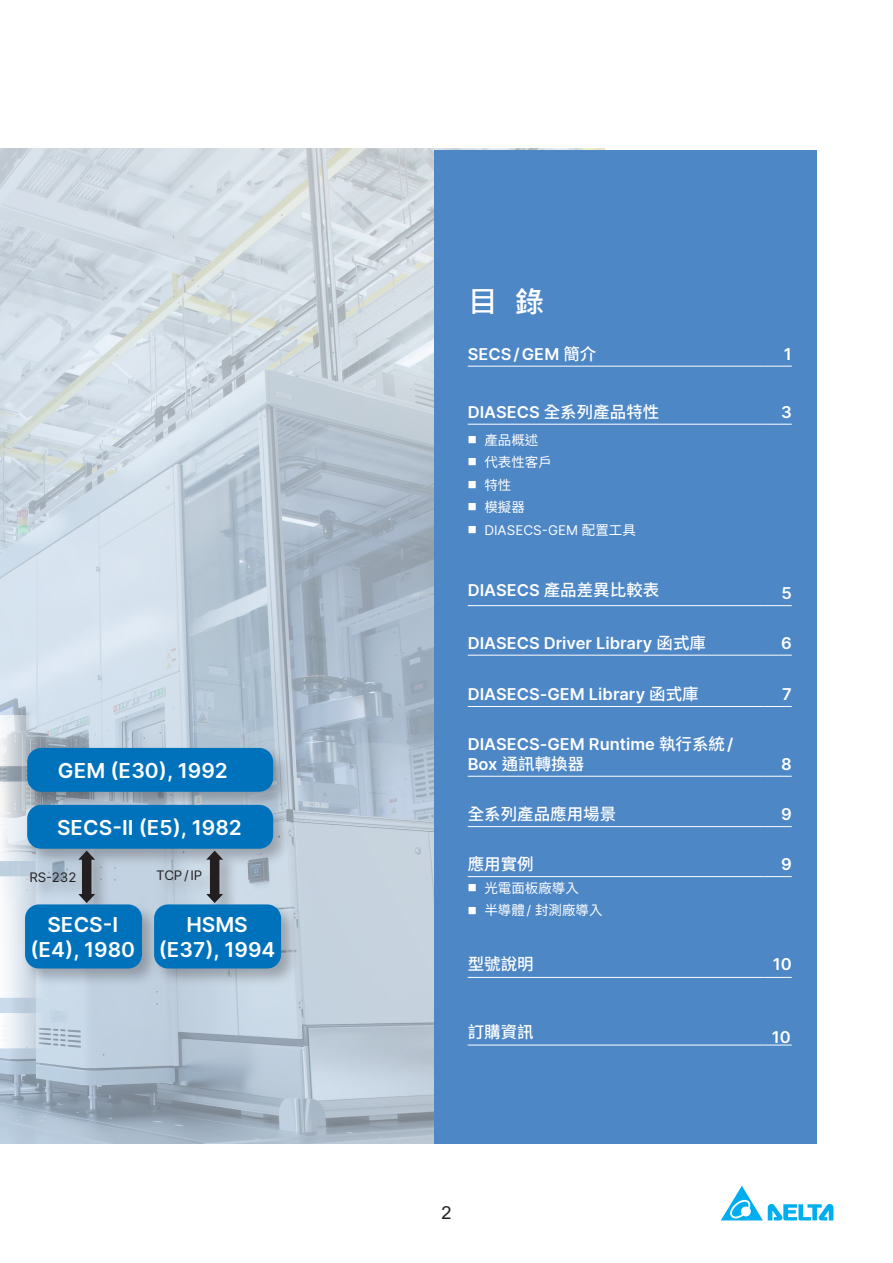
<style>
.page{position:relative;width:893px;height:1263px;background:#fff}
.page>*{position:absolute;margin:0;border:0;box-sizing:border-box;transform-origin:0 0}
._03_一般內容_11pt__黑_左_1{font:700 30px "Microsoft Jheng Hei";color:#fff}
.t1{font:600 20.85px/25px "Delta Sans";color:#fff;text-align:center}
.t2{font:18px "Arial";color:#231f20}
._03_一般內容_11pt__黑_左_1-2{font:600 16.5px/19.8px "Delta Sans";color:#fff}
._03_一般內容_11pt__黑_左_1-3{font:500 16.5px "Noto Sans TC";color:#fff}
._14_b_綠_左__綠標{font:13.5px "Noto Sans TC";color:#fff}
._14_b_綠_左__綠標-2{font:13.5px "Delta Sans";color:#fff}
.t3{font:13.35px "Delta Sans";color:#231f20}
.s1{font-family:"Noto Sans TC";font-weight:500}
.s2{font-size:9px}
.s3{font-family:"Noto Sans TC";font-size:9px}
.s4{font-family:"Noto Sans TC"}
.s5{font-family:"Delta Sans"}
</style>
<div class="page">
<svg style="left:721px;top:1186px;width:112px;height:34px"></svg>
<svg style="left:0;top:149px;width:434px;height:995px;background:#c2ced9"></svg>
<svg style="left:0;top:715px;width:60px;height:333px"></svg>
<div style="left:22px;top:745px;width:278px;height:243px;background:#231f20;opacity:.3"></div>
<div style="left:27px;top:748px;width:246px;height:44px;background:#0072bc;border-radius:14px"></div>
<div style="left:27px;top:805px;width:246px;height:44px;background:#0072bc;border-radius:14px"></div>
<div style="left:25px;top:904px;width:117px;height:64px;background:#0072bc;border-radius:14px"></div>
<div style="left:154px;top:904px;width:127px;height:64px;background:#0072bc;border-radius:14px"></div>
<div style="left:210px;top:857px;width:9px;height:39px;background:#231f20"></div>
<svg style="left:206px;top:850px;width:17px;height:10px"></svg>
<svg style="left:206px;top:894px;width:17px;height:9px"></svg>
<div style="left:82px;top:857px;width:9px;height:39px;background:#231f20"></div>
<svg style="left:78px;top:850px;width:17px;height:10px"></svg>
<svg style="left:78px;top:894px;width:17px;height:9px"></svg>
<div style="left:434px;top:151px;width:382px;height:993px;background:#4d87c6"></div>
<hr style="left:468px;top:366px;width:296px;height:1px;background:#fff">
<svg style="left:764px;top:366px;width:28px;height:1px"></svg>
<hr style="left:468px;top:605px;width:296px;height:1px;background:#fff">
<svg style="left:764px;top:605px;width:28px;height:1px"></svg>
<hr style="left:468px;top:655px;width:296px;height:1px;background:#fff">
<svg style="left:764px;top:655px;width:28px;height:1px"></svg>
<hr style="left:468px;top:706px;width:296px;height:1px;background:#fff">
<svg style="left:764px;top:706px;width:28px;height:1px"></svg>
<hr style="left:468px;top:424px;width:296px;height:1px;background:#fff">
<svg style="left:764px;top:424px;width:28px;height:1px"></svg>
<hr style="left:468px;top:776px;width:296px;height:1px;background:#fff">
<svg style="left:764px;top:776px;width:28px;height:1px"></svg>
<hr style="left:468px;top:826px;width:296px;height:1px;background:#fff">
<svg style="left:764px;top:826px;width:28px;height:1px"></svg>
<hr style="left:468px;top:876px;width:296px;height:1px;background:#fff">
<svg style="left:764px;top:876px;width:28px;height:1px"></svg>
<hr style="left:468px;top:1045px;width:296px;height:1px;background:#fff">
<svg style="left:764px;top:1045px;width:28px;height:1px"></svg>
<hr style="left:468px;top:977px;width:296px;height:1px;background:#fff">
<svg style="left:764px;top:977px;width:28px;height:1px"></svg>
<p class="t1" style="left:58px;top:757px;width:171px">GEM (E30), 1992</p>
<p class="t1" style="left:57px;top:814px;width:186px">SECS-II (E5), 1982</p>
<p class="t3" style="left:29px;top:868px;width:49px">RS-232</p>
<p class="t3" style="left:156px;top:865px;width:48px">TCP / IP</p>
<p class="t1" style="left:30px;top:911px;width:106px">SECS-I (E4), 1980</p>
<p class="t1" style="left:159px;top:911px;width:118px">HSMS (E37), 1994</p>
<p class="_03_一般內容_11pt__黑_左_1" style="left:468px;top:283px;width:78px">目 錄</p>
<p class="_03_一般內容_11pt__黑_左_1-2" style="left:468px;top:343px;width:130px">SECS / GEM <span class="s1">簡介</span></p>
<p class="_03_一般內容_11pt__黑_左_1-2" style="left:784px;top:343px;width:9px">1</p>
<p class="_03_一般內容_11pt__黑_左_1-2" style="left:468px;top:401px;width:193px">DIASECS <span class="s1">全系列產品特性</span></p>
<p class="_03_一般內容_11pt__黑_左_1-2" style="left:781px;top:401px;width:12px">3</p>
<p class="_14_b_綠_左__綠標" style="left:468px;top:432px;width:72px"><span class="s2">■</span> 產品概述</p>
<p class="_14_b_綠_左__綠標" style="left:468px;top:454px;width:86px"><span class="s2">■</span> 代表性客戶</p>
<p class="_14_b_綠_左__綠標" style="left:468px;top:477px;width:45px"><span class="s2">■</span> 特性</p>
<p class="_14_b_綠_左__綠標" style="left:468px;top:499px;width:59px"><span class="s2">■</span> 模擬器</p>
<p class="_14_b_綠_左__綠標-2" style="left:468px;top:520px;width:170px"><span class="s3">■</span> DIASECS-GEM <span class="s4">配置工具</span></p>
<p class="_03_一般內容_11pt__黑_左_1-2" style="left:468px;top:579px;width:193px">DIASECS <span class="s1">產品差異比較表</span></p>
<p class="_03_一般內容_11pt__黑_左_1-2" style="left:781px;top:583px;width:12px">5</p>
<p class="_03_一般內容_11pt__黑_左_1-2" style="left:468px;top:632px;width:240px">DIASECS Driver Library <span class="s1">函式庫</span></p>
<p class="_03_一般內容_11pt__黑_左_1-2" style="left:781px;top:632px;width:12px">6</p>
<p class="_03_一般內容_11pt__黑_左_1-2" style="left:468px;top:683px;width:233px">DIASECS-GEM Library <span class="s1">函式庫</span></p>
<p class="_03_一般內容_11pt__黑_左_1-2" style="left:782px;top:683px;width:11px">7</p>
<p class="_03_一般內容_11pt__黑_左_1-2" style="left:468px;top:734px;width:267px">DIASECS-GEM Runtime <span class="s1">執行系統</span> /<br>Box <span class="s1">通訊轉換器</span></p>
<p class="_03_一般內容_11pt__黑_左_1-2" style="left:781px;top:753px;width:12px">8</p>
<p class="_03_一般內容_11pt__黑_左_1-3" style="left:468px;top:805px;width:150px">全系列產品應用場景</p>
<p class="_03_一般內容_11pt__黑_左_1-2" style="left:781px;top:804px;width:12px">9</p>
<p class="_03_一般內容_11pt__黑_左_1-3" style="left:468px;top:855px;width:67px">應用實例</p>
<p class="_03_一般內容_11pt__黑_左_1-2" style="left:781px;top:854px;width:12px">9</p>
<p class="_14_b_綠_左__綠標" style="left:468px;top:880px;width:113px"><span class="s2">■</span> 光電面板廠導入</p>
<p class="_14_b_綠_左__綠標" style="left:468px;top:903px;width:136px"><span class="s2">■</span> 半導體<span class="s5">/</span> 封測廠導入</p>
<p class="_03_一般內容_11pt__黑_左_1-3" style="left:468px;top:955px;width:67px">型號說明</p>
<p class="_03_一般內容_11pt__黑_左_1-2" style="left:773px;top:954px;width:20px">10</p>
<p class="_03_一般內容_11pt__黑_左_1-3" style="left:468px;top:1023px;width:67px">訂購資訊</p>
<p class="_03_一般內容_11pt__黑_左_1-2" style="left:772px;top:1026px;width:20px">10</p>
<p class="t2" style="left:441px;top:1200px;width:12px">2</p>
</div>
